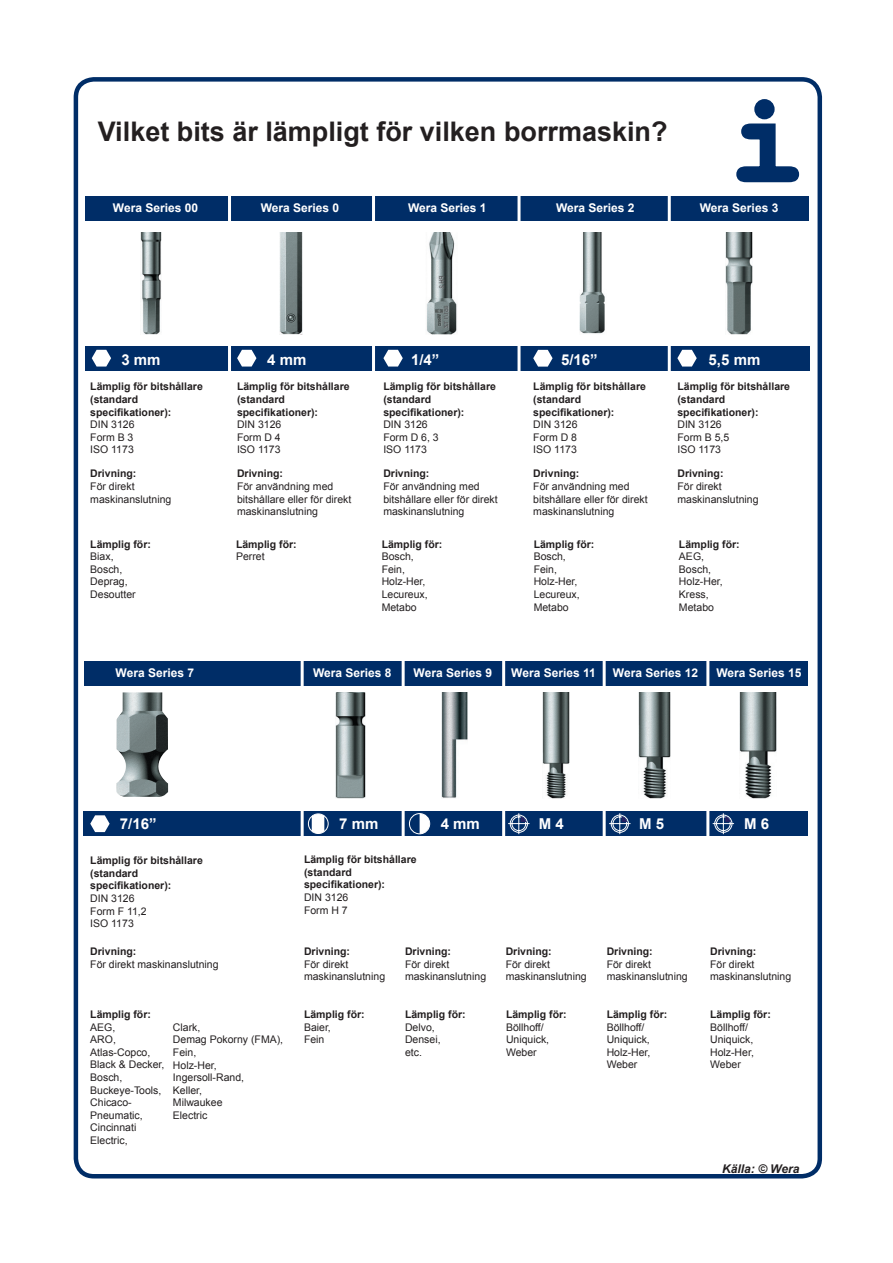
<style>
.page{position:relative;width:893px;height:1263px;background:#fff}
.page>*{position:absolute;margin:0;border:0;box-sizing:border-box;transform-origin:0 0}
.t1{font:700 27px "Arial";color:#231f20}
.t2{font:700 15px "Arial";color:#fff}
.t3{font:700 12px "Arial";color:#fff}
.t4{font:italic 700 12px "Arial";color:#231f20}
.t5{font:10.5px/12.6px "Arial";color:#231f20}
.t6{font:700 10.5px/12.6px "Arial";color:#231f20}
.s1{font-weight:400}
.s2{font-weight:700}
</style>
<div class="page">
<div style="left:74px;top:77px;width:748px;height:1101px;border:4px solid #002d67;border-radius:18px"></div>
<div style="left:85px;top:346px;width:724px;height:24px;background:#002d67"></div>
<svg style="left:92px;top:350px;width:19px;height:17px"></svg>
<svg style="left:237px;top:350px;width:19px;height:17px"></svg>
<svg style="left:383px;top:350px;width:20px;height:17px"></svg>
<svg style="left:677px;top:350px;width:20px;height:17px"></svg>
<svg style="left:533px;top:350px;width:20px;height:17px"></svg>
<svg style="left:736px;top:123px;width:64px;height:60px"></svg>
<div style="left:756px;top:101px;width:17px;height:17px;background:#002d67;border-radius:50%"></div>
<div style="left:754px;top:99px;width:21px;height:20px;border:3px solid #002d67;border-radius:50%"></div>
<img style="left:140px;top:232px;width:22px;height:102px">
<img style="left:279px;top:232px;width:24px;height:102px">
<img style="left:426px;top:232px;width:31px;height:102px">
<img style="left:579px;top:232px;width:26px;height:102px">
<img style="left:725px;top:232px;width:28px;height:102px">
<div style="left:85px;top:196px;width:724px;height:24px;background:#002d67"></div>
<hr style="left:228px;top:195px;width:3px;height:438px;background:#fff">
<hr style="left:372px;top:195px;width:3px;height:442px;background:#fff">
<hr style="left:517px;top:195px;width:3px;height:447px;background:#fff">
<hr style="left:668px;top:195px;width:3px;height:443px;background:#fff">
<div style="left:84px;top:662px;width:723px;height:24px;background:#002d67"></div>
<img style="left:116px;top:692px;width:52px;height:105px">
<img style="left:335px;top:692px;width:31px;height:106px">
<img style="left:442px;top:692px;width:25px;height:106px">
<img style="left:638px;top:692px;width:32px;height:106px">
<img style="left:740px;top:692px;width:37px;height:106px">
<img style="left:542px;top:692px;width:28px;height:106px">
<div style="left:84px;top:811px;width:724px;height:25px;background:#002d67"></div>
<svg style="left:90px;top:815px;width:20px;height:17px"></svg>
<div style="left:308px;top:814px;width:20px;height:20px;border:1px solid #fff;border-radius:50%"></div>
<svg style="left:312px;top:814px;width:12px;height:20px"></svg>
<div style="left:409px;top:813px;width:21px;height:21px;border:1px solid #fff;border-radius:50%"></div>
<svg style="left:420px;top:813px;width:10px;height:21px"></svg>
<svg style="left:712px;top:813px;width:22px;height:21px"></svg>
<svg style="left:609px;top:813px;width:22px;height:21px"></svg>
<svg style="left:508px;top:813px;width:22px;height:21px"></svg>
<hr style="left:402px;top:657px;width:3px;height:491px;background:#fff">
<hr style="left:502px;top:657px;width:3px;height:491px;background:#fff">
<hr style="left:603px;top:657px;width:3px;height:491px;background:#fff">
<hr style="left:706px;top:657px;width:3px;height:491px;background:#fff">
<hr style="left:301px;top:657px;width:3px;height:491px;background:#fff">
<p class="t1" style="left:98px;top:114px;width:571px">Vilket bits är lämpligt för vilken borrmaskin?</p>
<p class="t3" style="left:113px;top:200px;width:87px">Wera Series 00</p>
<p class="t3" style="left:261px;top:200px;width:80px">Wera Series 0</p>
<p class="t3" style="left:408px;top:200px;width:80px">Wera Series 1</p>
<p class="t3" style="left:556px;top:200px;width:80px">Wera Series 2</p>
<p class="t3" style="left:700px;top:200px;width:80px">Wera Series 3</p>
<p class="t2" style="left:121px;top:350px;width:41px">3 mm</p>
<p class="t2" style="left:267px;top:350px;width:41px">4 mm</p>
<p class="t2" style="left:411px;top:350px;width:30px">1/4”</p>
<p class="t2" style="left:561px;top:350px;width:38px">5/16”</p>
<p class="t2" style="left:709px;top:350px;width:53px">5,5 mm</p>
<p class="t6" style="left:90px;top:381px;width:114px">Lämplig för bitshållare (standard specifikationer):<br><span class="s1">DIN 3126<br>Form B 3<br>ISO 1173</span></p>
<p class="t5" style="left:90px;top:468px;width:83px"><span class="s2">Drivning:<br></span>För direkt maskinanslutning</p>
<p class="t6" style="left:237px;top:381px;width:114px">Lämplig för bitshållare (standard specifikationer):<br><span class="s1">DIN 3126<br>Form D 4<br>ISO 1173</span></p>
<p class="t5" style="left:237px;top:468px;width:116px"><span class="s2">Drivning:<br></span>För användning med bitshållare eller för direkt maskinanslutning</p>
<p class="t6" style="left:383px;top:381px;width:114px">Lämplig för bitshållare (standard specifikationer):<br><span class="s1">DIN 3126<br>Form D 6, 3<br>ISO 1173</span></p>
<p class="t5" style="left:383px;top:468px;width:116px"><span class="s2">Drivning:<br></span>För användning med bitshållare eller för direkt maskinanslutning</p>
<p class="t6" style="left:533px;top:381px;width:114px">Lämplig för bitshållare (standard specifikationer):<br><span class="s1">DIN 3126<br>Form D 8<br>ISO 1173</span></p>
<p class="t5" style="left:533px;top:468px;width:116px"><span class="s2">Drivning:<br></span>För användning med bitshållare eller för direkt maskinanslutning</p>
<p class="t6" style="left:677px;top:381px;width:114px">Lämplig för bitshållare (standard specifikationer):<br><span class="s1">DIN 3126<br>Form B 5,5<br>ISO 1173</span></p>
<p class="t5" style="left:677px;top:468px;width:83px"><span class="s2">Drivning:<br></span>För direkt maskinanslutning</p>
<p class="t5" style="left:90px;top:538px;width:62px"><span class="s2">Lämplig för:<br></span>Biax,<br>Bosch,<br>Deprag,<br>Desoutter</p>
<p class="t6" style="left:236px;top:538px;width:62px">Lämplig för:<br><span class="s1">Perret</span></p>
<p class="t5" style="left:382px;top:538px;width:62px"><span class="s2">Lämplig för:<br></span>Bosch,<br>Fein,<br>Holz-Her,<br>Lecureux,<br>Metabo</p>
<p class="t5" style="left:534px;top:538px;width:62px"><span class="s2">Lämplig för:<br></span>Bosch,<br>Fein,<br>Holz-Her,<br>Lecureux,<br>Metabo</p>
<p class="t5" style="left:679px;top:538px;width:62px"><span class="s2">Lämplig för:<br></span>AEG,<br>Bosch,<br>Holz-Her,<br>Kress,<br>Metabo</p>
<p class="t3" style="left:116px;top:665px;width:80px">Wera Series 7</p>
<p class="t3" style="left:313px;top:665px;width:80px">Wera Series 8</p>
<p class="t3" style="left:414px;top:665px;width:80px">Wera Series 9</p>
<p class="t3" style="left:511px;top:665px;width:86px">Wera Series 11</p>
<p class="t3" style="left:613px;top:665px;width:87px">Wera Series 12</p>
<p class="t3" style="left:716px;top:665px;width:87px">Wera Series 15</p>
<p class="t2" style="left:120px;top:814px;width:38px">7/16”</p>
<p class="t2" style="left:339px;top:814px;width:41px">7 mm</p>
<p class="t2" style="left:441px;top:814px;width:41px">4 mm</p>
<p class="t2" style="left:539px;top:814px;width:27px">M 4</p>
<p class="t2" style="left:639px;top:814px;width:27px">M 5</p>
<p class="t2" style="left:744px;top:814px;width:27px">M 6</p>
<p class="t6" style="left:304px;top:853px;width:114px">Lämplig för bitshållare (standard specifikationer):<br><span class="s1">DIN 3126<br>Form H 7</span></p>
<p class="t6" style="left:90px;top:854px;width:114px">Lämplig för bitshållare (standard specifikationer):<br><span class="s1">DIN 3126<br>Form F 11,2<br>ISO 1173</span></p>
<p class="t5" style="left:90px;top:945px;width:130px"><span class="s2">Drivning:<br></span>För direkt maskinanslutning</p>
<p class="t5" style="left:90px;top:1008px;width:76px"><span class="s2">Lämplig för:<br></span>AEG,<br>ARO,<br>Atlas-Copco,<br>Black &amp; Decker,<br>Bosch,<br>Buckeye-Tools,<br>Chicaco-<br>Pneumatic,<br>Cincinnati<br>Electric,</p>
<p class="t5" style="left:173px;top:1021px;width:112px">Clark,<br>Demag Pokorny (FMA),<br>Fein,<br>Holz-Her,<br>Ingersoll-Rand,<br>Keller,<br>Milwaukee<br>Electric</p>
<p class="t5" style="left:304px;top:945px;width:83px"><span class="s2">Drivning:<br></span>För direkt maskinanslutning</p>
<p class="t5" style="left:405px;top:945px;width:83px"><span class="s2">Drivning:<br></span>För direkt maskinanslutning</p>
<p class="t5" style="left:506px;top:945px;width:83px"><span class="s2">Drivning:<br></span>För direkt maskinanslutning</p>
<p class="t5" style="left:607px;top:945px;width:83px"><span class="s2">Drivning:<br></span>För direkt maskinanslutning</p>
<p class="t5" style="left:710px;top:945px;width:83px"><span class="s2">Drivning:<br></span>För direkt maskinanslutning</p>
<p class="t6" style="left:304px;top:1008px;width:62px">Lämplig för:<br><span class="s1">Baier,<br>Fein</span></p>
<p class="t5" style="left:405px;top:1008px;width:62px"><span class="s2">Lämplig för:<br></span>Delvo,<br>Densei,<br>etc.</p>
<p class="t5" style="left:506px;top:1008px;width:62px"><span class="s2">Lämplig för:<br></span>Böllhoff/<br>Uniquick,<br>Weber</p>
<p class="t5" style="left:607px;top:1008px;width:62px"><span class="s2">Lämplig för:<br></span>Böllhoff/<br>Uniquick,<br>Holz-Her,<br>Weber</p>
<p class="t5" style="left:710px;top:1008px;width:62px"><span class="s2">Lämplig för:<br></span>Böllhoff/<br>Uniquick,<br>Holz-Her,<br>Weber</p>
<p class="t4" style="left:722px;top:1161px;width:79px">Källa: © Wera</p>
</div>
